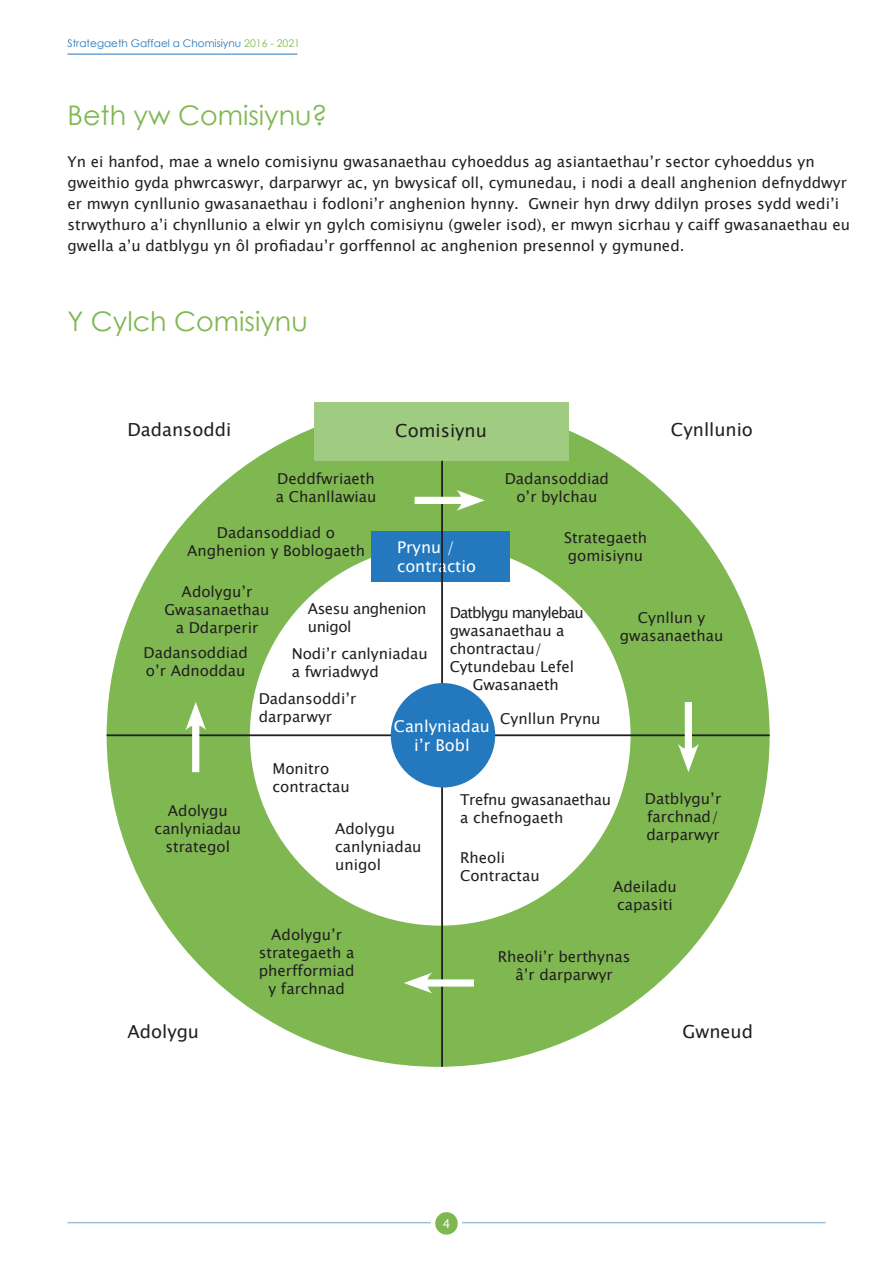
<style>
.page{position:relative;width:893px;height:1263px;background:#fff}
.page>*{position:absolute;margin:0;border:0;box-sizing:border-box;transform-origin:0 0}
.t1{font:27px "Century Gothic";color:#7fb851}
.t2{font:18px "Lucida Sans Unicode";color:#231f20}
.t3{font:16.2px/19.5px "Lucida Sans Unicode";color:#fff}
.t4{font:15px/18px "Lucida Sans Unicode";color:#231f20}
.t5{font:15px/18px "Lucida Sans Unicode";letter-spacing:-.02em;color:#231f20}
.t6{font:15px/18px "Lucida Sans Unicode";letter-spacing:-.03em;color:#231f20}
.t7{font:15px "Lucida Sans Unicode";letter-spacing:-.06em;color:#231f20}
.t8{font:12px "Lucida Sans Unicode";color:#fff}
.t9{font:10.5px "Century Gothic";color:#2378be}
.s1{color:#7fb851}
</style>
<div class="page">
<hr style="left:68px;top:1222px;width:757px;height:1px;background:#9bc0dd">
<svg style="left:433px;top:1210px;width:27px;height:27px"></svg>
<div style="left:431px;top:1208px;width:31px;height:31px;border:4px solid #fff;border-radius:50%"></div>
<hr style="left:68px;top:54px;width:229px;height:1px;background:#2378be">
<div style="left:107px;top:404px;width:663px;height:663px;background:#7fb851;border-radius:50%"></div>
<div style="left:250px;top:545px;width:381px;height:381px;background:#fff;border-radius:50%"></div>
<div style="left:314px;top:402px;width:254px;height:59px;background:#9fcc80"></div>
<div style="left:371px;top:531px;width:139px;height:50px;background:#2378be"></div>
<hr style="left:107px;top:734px;width:663px;height:2px;background:#231f20">
<hr style="left:441px;top:461px;width:2px;height:606px;background:#231f20">
<div style="left:391px;top:683px;width:104px;height:104px;background:#2378be;border-radius:50%"></div>
<div style="left:685px;top:702px;width:7px;height:54px;background:#fff"></div>
<svg style="left:678px;top:744px;width:21px;height:28px"></svg>
<div style="left:420px;top:979px;width:54px;height:7px;background:#fff"></div>
<svg style="left:404px;top:973px;width:28px;height:20px"></svg>
<div style="left:192px;top:718px;width:7px;height:54px;background:#fff"></div>
<svg style="left:185px;top:702px;width:21px;height:28px"></svg>
<div style="left:415px;top:497px;width:53px;height:7px;background:#fff"></div>
<svg style="left:456px;top:490px;width:29px;height:21px"></svg>
<p class="t9" style="left:68px;top:36px;width:234px">Strategaeth Gaffael a Chomisiynu <span class="s1">2016 - 2021</span></p>
<h1 class="t1" style="left:68px;top:97px;width:262px">Beth yw Comisiynu?</h1>
<p class="t4" style="left:68px;top:151px;width:784px;line-height:21px">Yn ei hanfod, mae a wnelo comisiynu gwasanaethau cyhoeddus ag asiantaethau’r sector cyhoeddus yn gweithio gyda phwrcaswyr, darparwyr ac, yn bwysicaf oll, cymunedau, i nodi a deall anghenion defnyddwyr er mwyn cynllunio gwasanaethau i fodloni’r anghenion hynny. Gwneir hyn drwy ddilyn proses sydd wedi’i strwythuro a’i chynllunio a elwir yn gylch comisiynu (gweler isod), er mwyn sicrhau y caiff gwasanaethau eu gwella a’u datblygu yn ôl profiadau’r gorffennol ac anghenion presennol y gymuned.</p>
<h1 class="t1" style="left:68px;top:303px;width:242px">Y Cylch Comisiynu</h1>
<p class="t2" style="left:127px;top:415px;width:105px">Dadansoddi</p>
<p class="t2" style="left:395px;top:416px;width:93px">Comisiynu</p>
<p class="t2" style="left:671px;top:415px;width:84px">Cynllunio</p>
<p class="t4" style="left:276px;top:469px;width:102px">Deddfwriaeth a Chanllawiau</p>
<p class="t4" style="left:505px;top:469px;width:106px;text-align:center">Dadansoddiad o’r bylchau</p>
<p class="t4" style="left:564px;top:529px;width:84px">Strategaeth gomisiynu</p>
<p class="t4" style="left:187px;top:523px;width:179px;text-align:center">Dadansoddiad o<br>Anghenion y Boblogaeth</p>
<p class="t4" style="left:164px;top:582px;width:107px;text-align:center">Adolygu’r<br>Gwasanaethau a Ddarperir</p>
<p class="t4" style="left:144px;top:644px;width:106px">Dadansoddiad o’r Adnoddau</p>
<p class="t3" style="left:397px;top:537px;width:80px">Prynu / contractio</p>
<p class="t6" style="left:308px;top:600px;width:120px">Asesu anghenion unigol</p>
<p class="t7" style="left:450px;top:601px;width:135px">Datblygu manylebau</p>
<p class="t4" style="left:620px;top:608px;width:105px;text-align:center">Cynllun y gwasanaethau</p>
<p class="t4" style="left:450px;top:622px;width:116px">gwasanaethau a</p>
<p class="t4" style="left:450px;top:640px;width:94px">chontractau/</p>
<p class="t4" style="left:450px;top:658px;width:126px">Cytundebau Lefel</p>
<p class="t4" style="left:473px;top:676px;width:88px">Gwasanaeth</p>
<p class="t4" style="left:500px;top:710px;width:102px">Cynllun Prynu</p>
<p class="t4" style="left:292px;top:645px;width:138px">Nodi’r canlyniadau a fwriadwyd</p>
<p class="t4" style="left:259px;top:689px;width:99px">Dadansoddi’r darparwyr</p>
<p class="t4" style="left:273px;top:760px;width:79px">Monitro contractau</p>
<p class="t4" style="left:335px;top:820px;width:88px">Adolygu canlyniadau unigol</p>
<p class="t3" style="left:394px;top:716px;width:98px;text-align:center">Canlyniadau i’r Bobl</p>
<p class="t4" style="left:645px;top:789px;width:78px">Datblygu’r farchnad/ darparwyr</p>
<p class="t5" style="left:460px;top:791px;width:153px">Trefnu gwasanaethau a chefnogaeth</p>
<p class="t4" style="left:460px;top:849px;width:81px">Rheoli<br>Contractau</p>
<p class="t4" style="left:155px;top:802px;width:88px;text-align:center">Adolygu canlyniadau strategol</p>
<p class="t4" style="left:613px;top:878px;width:65px">Adeiladu capasiti</p>
<p class="t2" style="left:127px;top:1018px;width:73px">Adolygu</p>
<p class="t4" style="left:259px;top:925px;width:97px;text-align:center">Adolygu’r strategaeth a pherfformiad y farchnad</p>
<p class="t4" style="left:498px;top:948px;width:134px;text-align:center">Rheoli’r berthynas â’r darparwyr</p>
<p class="t2" style="left:682px;top:1018px;width:72px">Gwneud</p>
<p class="t8" style="left:443px;top:1214px;width:9px">4</p>
</div>
